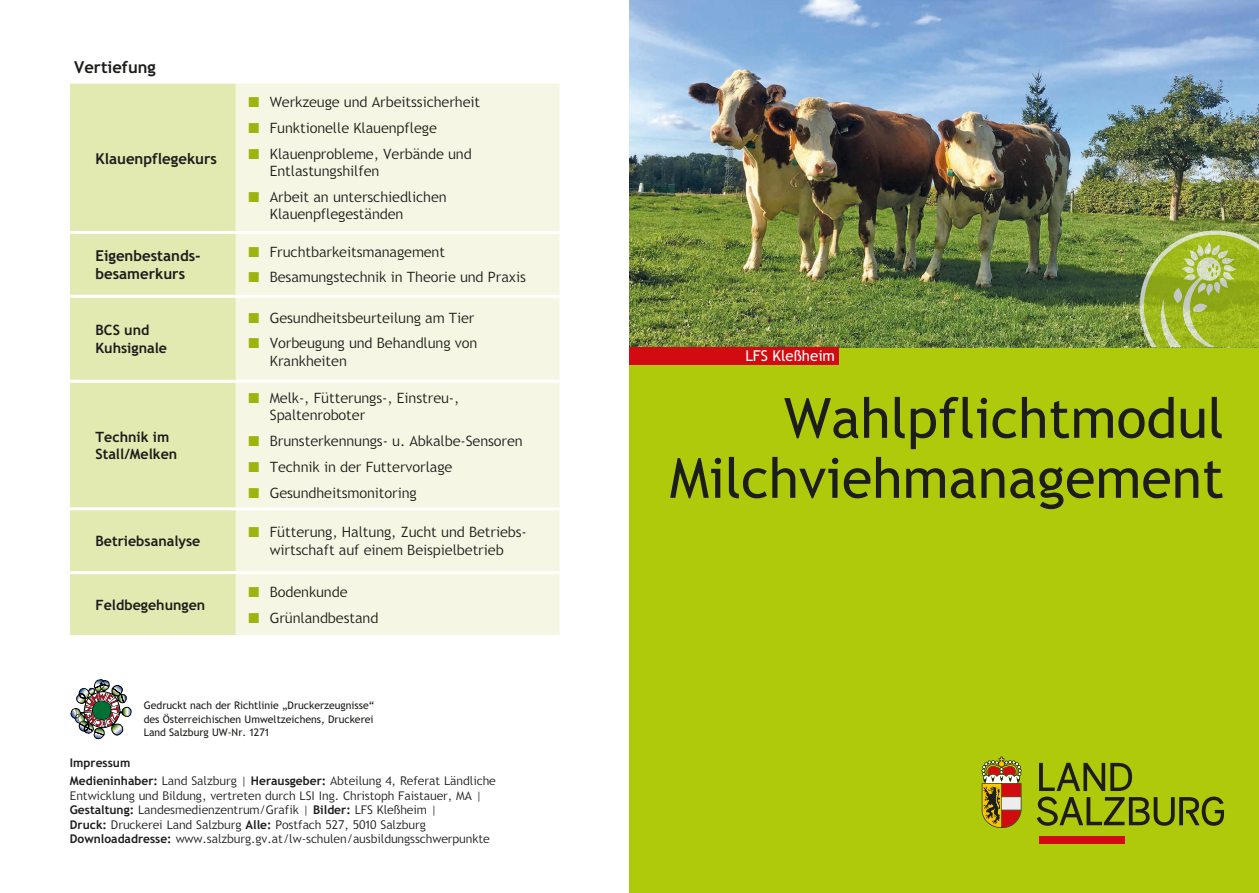
<style>
.page{position:relative;width:1259px;height:893px;background:#fff}
.page>*{position:absolute;margin:0;border:0;box-sizing:border-box;transform-origin:0 0}
.Haupttitel{font:55.5px/60px "Trebuchet SBG2";color:#1d1d1b;text-align:right}
.Titel_11pt_bold{font:700 16.5px "Trebuchet SBG2";color:#1d1d1b}
.FT_light_9_5_11_5_li{font:700 15px/17.2px "Trebuchet SBG2";color:#1d1d1b}
.t1{font:15px "Trebuchet SBG2";color:#fff}
.t2{font:300 14.25px/17.2px "Trebuchet SBG2";color:#1d1d1b}
.FT_light_9_5_11_5_li-2{font:700 14.25px/17.2px "Trebuchet SBG2";color:#1d1d1b}
.FT_Impressum{font:300 12px/14.4px "Trebuchet SBG2";color:#1d1d1b}
.FT_Impressum-2{font:700 12px "Trebuchet SBG2";color:#1d1d1b}
.t3{font:10.5px "Trebuchet SBG2";color:#1d1d1b}
.s1{color:#9cb40d}
.s2{font-weight:700}
</style>
<div class="page">
<img style="left:71px;top:680px;width:60px;height:59px">
<div style="left:629px;top:347px;width:630px;height:546px;background:#afca0b"></div>
<img style="left:629px;top:0;width:630px;height:347px">
<div style="left:629px;top:347px;width:210px;height:17px;background:#d20b11"></div>
<svg style="left:981px;top:757px;width:40px;height:71px;background:#ad7d37"></svg>
<div style="left:1039px;top:836px;width:85px;height:7px;background:#d20b11"></div>
<svg style="left:1036px;top:763px;width:188px;height:63px"></svg>
<svg style="left:1139px;top:230px;width:120px;height:117px;background:#a0b641"></svg>
<div style="left:70px;top:84px;width:166px;height:551px;background:#e2eab1"></div>
<div style="left:236px;top:84px;width:323px;height:551px;background:#f5f7e4"></div>
<hr style="left:70px;top:231px;width:166px;height:3px;background:#fff">
<hr style="left:236px;top:231px;width:323px;height:3px;background:#fff">
<hr style="left:70px;top:295px;width:166px;height:3px;background:#fff">
<hr style="left:236px;top:295px;width:323px;height:3px;background:#fff">
<hr style="left:70px;top:380px;width:166px;height:3px;background:#fff">
<hr style="left:236px;top:380px;width:323px;height:3px;background:#fff">
<hr style="left:70px;top:507px;width:166px;height:3px;background:#fff">
<hr style="left:236px;top:507px;width:323px;height:3px;background:#fff">
<hr style="left:70px;top:571px;width:166px;height:3px;background:#fff">
<hr style="left:236px;top:571px;width:323px;height:3px;background:#fff">
<p class="Titel_11pt_bold" style="left:74px;top:57px;width:83px">Vertiefung</p>
<p class="FT_light_9_5_11_5_li" style="left:95px;top:150px;width:123px">Klauenpflegekurs</p>
<p class="t2" style="left:248px;top:94px;width:233px"><span class="s1">■</span> Werkzeuge und Arbeitssicherheit</p>
<p class="t2" style="left:248px;top:120px;width:190px"><span class="s1">■</span> Funktionelle Klauenpflege</p>
<p class="t2" style="left:270px;top:145px;width:203px;text-indent:-21px"><span class="s1">■</span> Klauenprobleme, Verbände und<br>Entlastungshilfen</p>
<p class="t2" style="left:270px;top:188px;width:178px;text-indent:-21px"><span class="s1">■</span> Arbeit an unterschiedlichen<br>Klauenpflegeständen</p>
<p class="FT_light_9_5_11_5_li" style="left:95px;top:247px;width:107px">Eigenbestands&shy;besamerkurs</p>
<p class="t2" style="left:248px;top:243px;width:198px"><span class="s1">■</span> Fruchtbarkeitsmanagement</p>
<p class="t2" style="left:248px;top:269px;width:279px"><span class="s1">■</span> Besamungstechnik in Theorie und Praxis</p>
<p class="FT_light_9_5_11_5_li-2" style="left:95px;top:322px;width:73px">BCS und<br>Kuhsignale</p>
<p class="FT_light_9_5_11_5_li-2" style="left:95px;top:428px;width:83px">Technik im<br>Stall/Melken</p>
<p class="t2" style="left:248px;top:309px;width:227px"><span class="s1">■</span> Gesundheitsbeurteilung am Tier</p>
<p class="t2" style="left:270px;top:335px;width:209px;text-indent:-21px"><span class="s1">■</span> Vorbeugung und Behandlung von<br>Krankheiten</p>
<p class="t2" style="left:270px;top:389px;width:191px;text-indent:-21px"><span class="s1">■</span> Melk-, Fütterungs-, Einstreu-,<br>Spaltenroboter</p>
<p class="t2" style="left:248px;top:432px;width:276px"><span class="s1">■</span> Brunsterkennungs- u. Abkalbe-Sensoren</p>
<p class="t2" style="left:248px;top:458px;width:205px"><span class="s1">■</span> Technik in der Futtervorlage</p>
<p class="t2" style="left:248px;top:484px;width:170px"><span class="s1">■</span> Gesundheitsmonitoring</p>
<p class="FT_light_9_5_11_5_li-2" style="left:95px;top:532px;width:107px">Betriebsanalyse</p>
<p class="t2" style="left:248px;top:524px;width:280px;text-align:center"><span class="s1">■</span> Fütterung, Haltung, Zucht und Betriebs&shy;wirtschaft auf einem Beispielbetrieb</p>
<p class="FT_light_9_5_11_5_li-2" style="left:95px;top:596px;width:111px">Feldbegehungen</p>
<p class="t2" style="left:248px;top:583px;width:100px"><span class="s1">■</span> Bodenkunde</p>
<p class="t2" style="left:248px;top:609px;width:131px"><span class="s1">■</span> Grünlandbestand</p>
<p class="t3" style="left:144px;top:699px;width:232px">Gedruckt nach der Richtlinie „Druckerzeugnisse“</p>
<p class="t3" style="left:144px;top:713px;width:231px">des Österreichischen Umweltzeichens, Druckerei</p>
<p class="t3" style="left:144px;top:726px;width:127px">Land Salzburg UW-Nr. 1271</p>
<p class="FT_Impressum-2" style="left:70px;top:755px;width:62px">Impressum</p>
<p class="FT_Impressum" style="left:70px;top:774px;width:427px"><span class="s2">Medieninhaber:</span> Land Salzburg | <span class="s2">Herausgeber:</span> Abteilung 4, Referat Ländliche Entwicklung und Bildung, vertreten durch LSI Ing. Christoph Faistauer, MA | <span class="s2">Gestaltung:</span> Landesmedienzentrum/Grafik | <span class="s2">Bilder:</span> LFS Kleßheim |<br><span class="s2">Druck:</span> Druckerei Land Salzburg <span class="s2">Alle:</span> Postfach 527, 5010 Salzburg <span class="s2">Downloadadresse:</span> www.salzburg.gv.at/lw-schulen/ausbildungsschwerpunkte</p>
<p class="t1" style="left:745px;top:347px;width:91px">LFS Kleßheim</p>
<p class="Haupttitel" style="left:669px;top:389px;width:556px">Wahlpflichtmodul<br>Milchviehmanagement</p>
</div>
